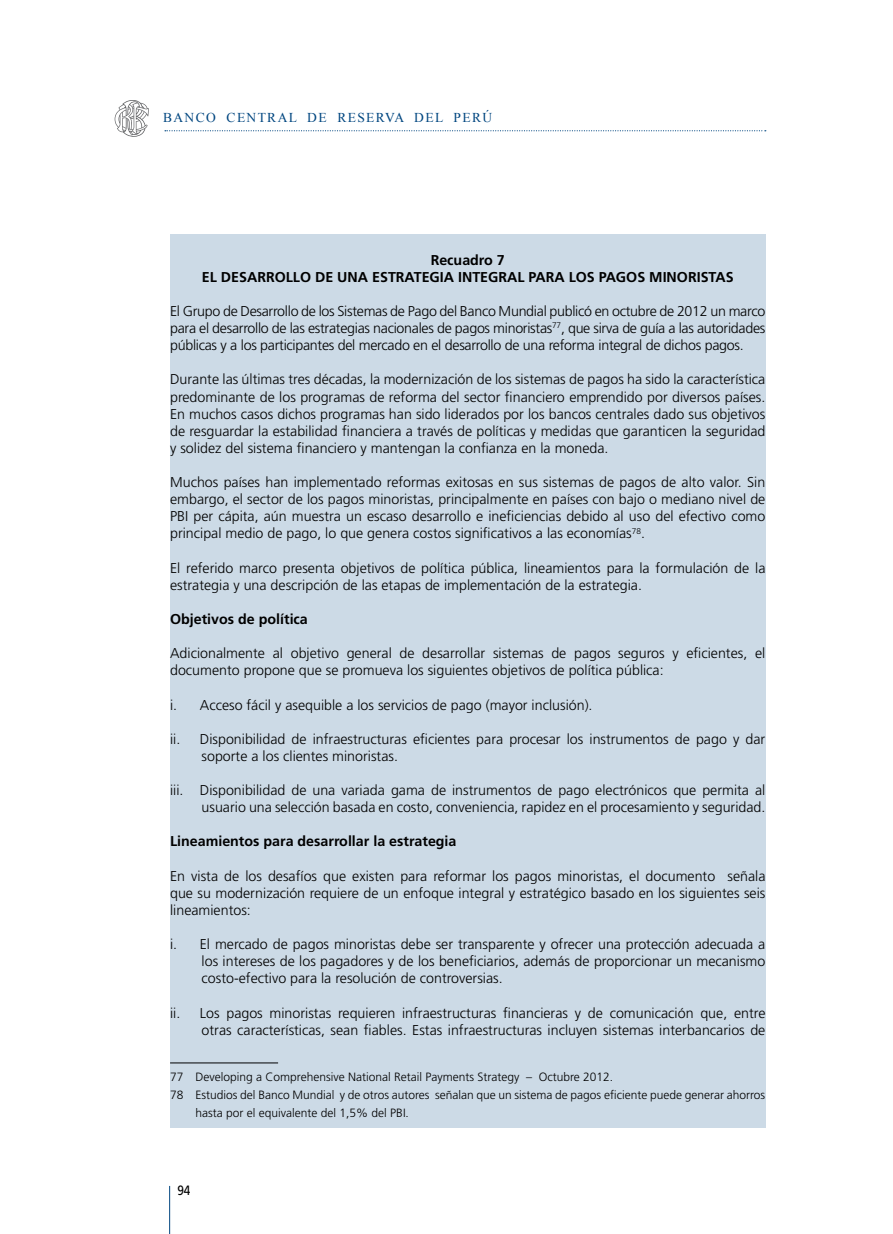
<style>
.page{position:relative;width:893px;height:1234px;background:#fff}
.page>*{position:absolute;margin:0;border:0;box-sizing:border-box;transform-origin:0 0}
.t1{font:300 14.25px/17.1px "Frutiger";color:#000;text-align:justify}
.t2{font:700 14.25px "Frutiger";color:#000}
.t3{font:13.5px "Times New Roman";letter-spacing:.1em;color:#004680}
.t4{font:13.5px "Frutiger";color:#000;scale:.88 1}
.t5{font:300 12px "Frutiger";color:#000}
</style>
<div class="page">
<svg style="left:165px;top:130px;width:601px;height:1px"></svg>
<hr style="left:169px;top:1185px;width:1px;height:48px;background:#004680">
<svg style="left:115px;top:100px;width:34px;height:37px"></svg>
<div style="left:170px;top:234px;width:595px;height:893px;background:#ccdae6"></div>
<hr style="left:170px;top:1062px;width:108px;height:1px;background:#000">
<p class="t3" style="left:163px;top:108px;width:330px">BANCO CENTRAL DE RESERVA DEL PERÚ</p>
<p class="t2" style="left:431px;top:251px;width:76px">Recuadro 7</p>
<p class="t2" style="left:202px;top:268px;width:29px">El Desarr</p>
<p class="t2" style="left:275px;top:268px;width:115px">ollo de una Estrategia</p>
<p class="t2" style="left:458px;top:268px;width:24px">Integral</p>
<p class="t2" style="left:529px;top:268px;width:10px">para</p>
<p class="t2" style="left:569px;top:268px;width:128px">los Pagos Mi noristas</p>
<p class="t1" style="left:170px;top:302px;width:597px">El Grupo de Desarrollo de los Sistemas de Pago del Banco Mundial publicó en octubre de 2012 un marco para el desarrollo de las estrategias nacionales de pagos minoristas<sup>77</sup>, que sirva de guía a las autoridades públicas y a los participantes del mercado en el desarrollo de una reforma integral de dichos pagos.</p>
<p class="t1" style="left:170px;top:371px;width:597px">Durante las últimas tres décadas, la modernización de los sistemas de pagos ha sido la característica predominante de los programas de reforma del sector financiero emprendido por diversos países.<br>En muchos casos dichos programas han sido liderados por los bancos centrales dado sus objetivos de resguardar la estabilidad financiera a través de políticas y medidas que garanticen la seguridad y solidez del sistema financiero y mantengan la confianza en la moneda.</p>
<p class="t1" style="left:170px;top:473px;width:597px">Muchos países han implementado reformas exitosas en sus sistemas de pagos de alto valor. Sin embargo, el sector de los pagos minoristas, principalmente en países con bajo o mediano nivel de PBI per cápita, aún muestra un escaso desarrollo e ineficiencias debido al uso del efectivo como principal medio de pago, lo que genera costos significativos a las economías<sup>78</sup>.</p>
<p class="t1" style="left:170px;top:559px;width:597px">El referido marco presenta objetivos de política pública, lineamientos para la formulación de la estrategia y una descripción de las etapas de implementación de la estrategia.</p>
<p class="t2" style="left:170px;top:610px;width:139px">Objetivos de política</p>
<p class="t1" style="left:170px;top:644px;width:597px">Adicionalmente al objetivo general de desarrollar sistemas de pagos seguros y eficientes, el documento propone que se promueva los siguientes objetivos de política pública:</p>
<p class="t1" style="left:170px;top:696px;width:424px">i. Acceso fácil y asequible a los servicios de pago (mayor inclusión).</p>
<p class="t1" style="left:202px;top:730px;width:565px;text-indent:-32px">ii. Disponibilidad de infraestructuras eficientes para procesar los instrumentos de pago y dar soporte a los clientes minoristas.</p>
<p class="t1" style="left:170px;top:781px;width:597px;text-align:right">iii. Disponibilidad de una variada gama de instrumentos de pago electrónicos que permita al usuario una selección basada en costo, conveniencia, rapidez en el procesamiento y seguridad.</p>
<p class="t2" style="left:170px;top:833px;width:288px">Lineamientos para desarrollar la estrategia</p>
<p class="t1" style="left:170px;top:867px;width:597px">En vista de los desafíos que existen para reformar los pagos minoristas, el documento señala que su modernización requiere de un enfoque integral y estratégico basado en los siguientes seis lineamientos:</p>
<p class="t1" style="left:202px;top:935px;width:565px;text-indent:-32px">i. El mercado de pagos minoristas debe ser transparente y ofrecer una protección adecuada a los intereses de los pagadores y de los beneficiarios, además de proporcionar un mecanismo costo-efectivo para la resolución de controversias.</p>
<p class="t1" style="left:170px;top:1004px;width:597px;text-align:right">ii. Los pagos minoristas requieren infraestructuras financieras y de comunicación que, entre otras características, sean fiables. Estas infraestructuras incluyen sistemas interbancarios de</p>
<p class="t5" style="left:170px;top:1069px;width:445px">77 Developing a Comprehensive National Retail Payments Strategy – Octubre 2012.</p>
<p class="t5" style="left:170px;top:1087px;width:597px">78 Estudios del Banco Mundial y de otros autores señalan que un sistema de pagos eficiente puede generar ahorros</p>
<p class="t5" style="left:196px;top:1105px;width:215px">hasta por el equivalente del 1,5% del PBI.</p>
<p class="t4" style="left:177px;top:1181px;width:16px">94</p>
</div>
